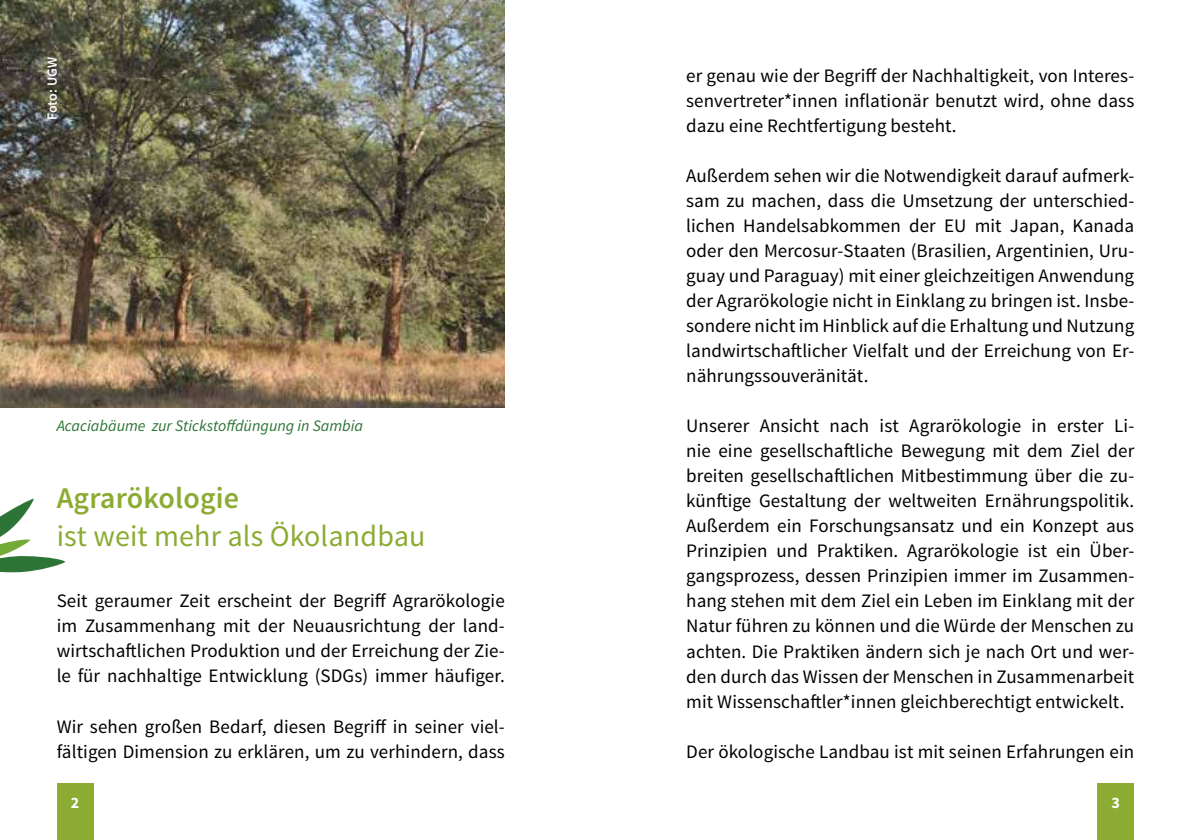
<style>
.page{position:relative;width:1191px;height:840px;background:#fff}
.page>*{position:absolute;margin:0;border:0;box-sizing:border-box;transform-origin:0 0}
.t1{font:30px "Source Sans Pro";letter-spacing:.005em;color:#8bab32}
.t2{font:600 30px "Source Sans Pro";letter-spacing:.005em;color:#8bab32}
.t3{font:19px/25px "Source Sans Pro";letter-spacing:.005em;color:#000;text-align:justify}
.t4{font:italic 16px "Source Sans Pro";color:#2d7437}
.t5{font:700 16px "Source Sans Pro";color:#fff}
.t6{font:600 14px "Source Sans Pro";color:#fff}
</style>
<div class="page">
<div style="left:1097px;top:782px;width:37px;height:57px;background:#8bab32"></div>
<div style="left:57px;top:783px;width:37px;height:56px;background:#8bab32"></div>
<img style="left:0;top:0;width:505px;height:407px">
<svg style="left:0;top:498px;width:65px;height:75px"></svg>
<p class="t6" style="left:43px;top:120px;width:65px;rotate:-90deg">Foto: UGW</p>
<p class="t4" style="left:57px;top:416px;width:308px">Acaciabäume zur Stickstoffdüngung in Sambia</p>
<h1 class="t2" style="left:57px;top:479px;width:184px">Agrarökologie</h1>
<h1 class="t1" style="left:57px;top:517px;width:370px">ist weit mehr als Ökolandbau</h1>
<p class="t3" style="left:57px;top:588px;width:449px">Seit geraumer Zeit erscheint der Begriff Agrarökologie im Zusammenhang mit der Neuausrichtung der land&shy;wirtschaftlichen Produktion und der Erreichung der Zie&shy;le für nachhaltige Entwicklung (SDGs) immer häufiger.</p>
<p class="t3" style="left:57px;top:713px;width:449px">Wir sehen großen Bedarf, diesen Begriff in seiner viel&shy;fältigen Dimension zu erklären, um zu verhindern, dass</p>
<p class="t3" style="left:686px;top:63px;width:449px">er genau wie der Begriff der Nachhaltigkeit, von Interes&shy;senvertreter*innen inflationär benutzt wird, ohne dass dazu eine Rechtfertigung besteht.</p>
<p class="t3" style="left:686px;top:163px;width:449px">Außerdem sehen wir die Notwendigkeit darauf aufmerk&shy;sam zu machen, dass die Umsetzung der unterschied&shy;lichen Handelsabkommen der EU mit Japan, Kanada oder den Mercosur-Staaten (Brasilien, Argentinien, Uru&shy;guay und Paraguay) mit einer gleichzeitigen Anwendung der Agrarökologie nicht in Einklang zu bringen ist. Insbe&shy;sondere nicht im Hinblick auf die Erhaltung und Nutzung landwirtschaftlicher Vielfalt und der Erreichung von Er&shy;nährungssouveränität.</p>
<p class="t3" style="left:686px;top:413px;width:449px">Unserer Ansicht nach ist Agrarökologie in erster Li&shy;nie eine gesellschaftliche Bewegung mit dem Ziel der breiten gesellschaftlichen Mitbestimmung über die zu&shy;künftige Gestaltung der weltweiten Ernährungspolitik.<br>Außerdem ein Forschungsansatz und ein Konzept aus Prinzipien und Praktiken. Agrarökologie ist ein Über&shy;gangsprozess, dessen Prinzipien immer im Zusammen&shy;hang stehen mit dem Ziel ein Leben im Einklang mit der Natur führen zu können und die Würde der Menschen zu achten. Die Praktiken ändern sich je nach Ort und wer&shy;den durch das Wissen der Menschen in Zusammenarbeit mit Wissenschaftler*innen gleichberechtigt entwickelt.</p>
<p class="t3" style="left:686px;top:738px;width:449px">Der ökologische Landbau ist mit seinen Erfahrungen ein</p>
<p class="t5" style="left:71px;top:791px;width:10px">2</p>
<p class="t5" style="left:1111px;top:791px;width:10px">3</p>
</div>
